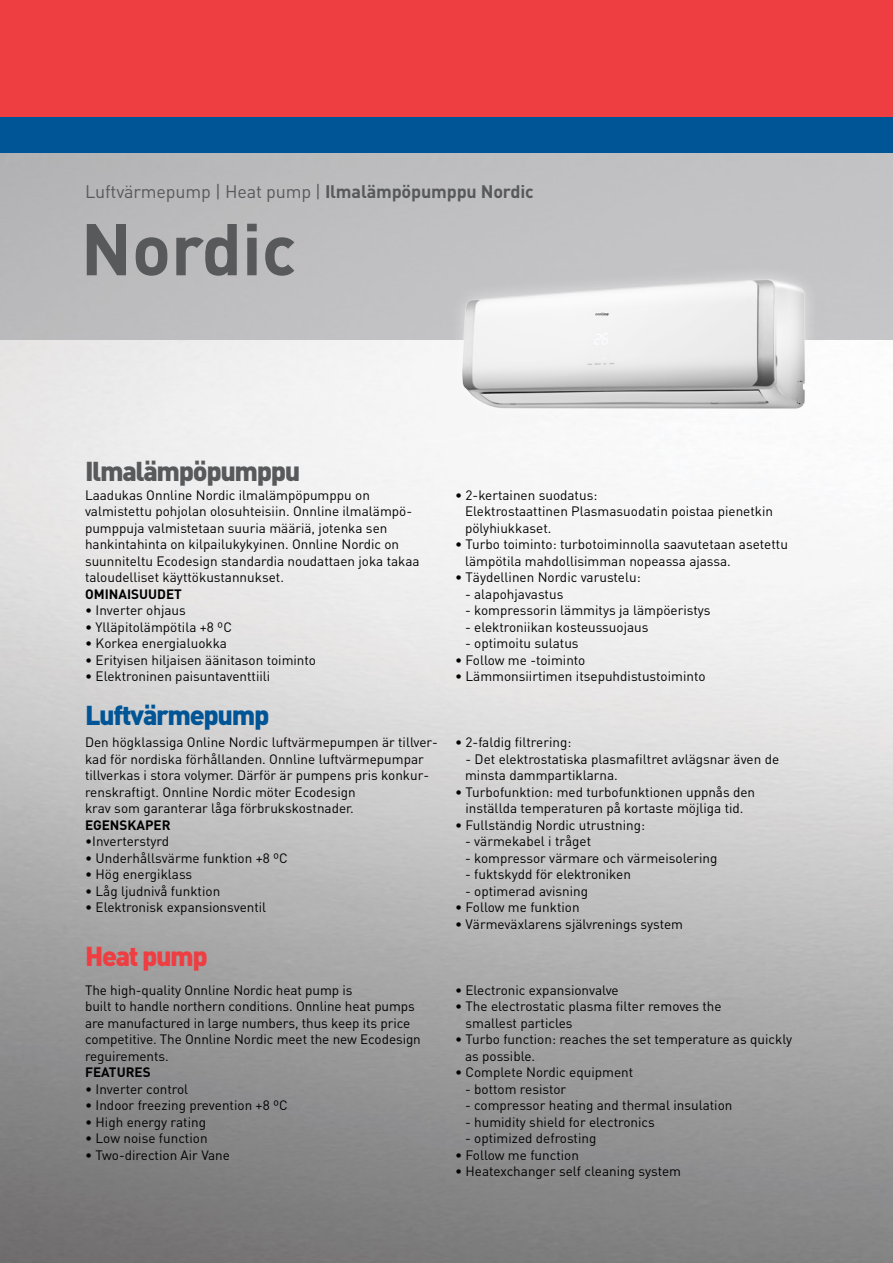
<style>
.page{position:relative;width:893px;height:1263px;background:#fff}
.page>*{position:absolute;margin:0;border:0;box-sizing:border-box;transform-origin:0 0}
.t1{font:700 72px "DIN";color:#58595b}
.t2{font:900 27px "DIN";letter-spacing:-.05em;color:#58595b}
.t3{font:900 27px "DIN";letter-spacing:-.05em;color:#005596}
.t4{font:900 27px "DIN";letter-spacing:-.05em;color:#ef3e42}
.t5{font:18px "DIN";letter-spacing:-.01em;color:#58595b}
.t6{font:13.5px/16.5px "DIN";color:#000}
.t7{font:700 13.5px "DIN";color:#000}
.s1{font-weight:700}
</style>
<div class="page">
<div style="left:0;top:0;width:893px;height:127px;background:#ef3e42"></div>
<div style="left:0;top:118px;width:893px;height:35px;background:#005596"></div>
<div style="left:0;top:153px;width:893px;height:187px;background:#bfbfc1"></div>
<img style="left:436px;top:273px;width:399px;height:163px">
<h3 class="t5" style="left:85px;top:179px;width:450px">Luftvärmepump | Heat pump | <span class="s1">Ilmalämpöpumppu Nordic</span></h3>
<h1 class="t1" style="left:81px;top:201px;width:217px">Nordic</h1>
<h2 class="t2" style="left:85px;top:453px;width:217px">Ilmalämpöpumppu</h2>
<p class="t6" style="left:85px;top:486px;width:336px">Laadukas Onnline Nordic ilmalämpöpumppu on valmistettu pohjolan olosuhteisiin. Onnline ilmalämpö&shy;pumppuja valmistetaan suuria määriä, jotenka sen hankintahinta on kilpailukykyinen. Onnline Nordic on suunniteltu Ecodesign standardia noudattaen joka takaa taloudelliset käyttökustannukset.</p>
<p class="t7" style="left:85px;top:585px;width:98px">OMINAISUUDET</p>
<p class="t6" style="left:85px;top:601px;width:102px">• Inverter ohjaus</p>
<p class="t6" style="left:85px;top:618px;width:148px">• Ylläpitolämpötila +8 ºC</p>
<p class="t6" style="left:85px;top:634px;width:144px">• Korkea energialuokka</p>
<p class="t6" style="left:85px;top:651px;width:233px">• Erityisen hiljaisen äänitason toiminto</p>
<p class="t6" style="left:85px;top:667px;width:187px">• Elektroninen paisuntaventtiili</p>
<h2 class="t3" style="left:85px;top:697px;width:186px">Luftvärmepump</h2>
<p class="t6" style="left:85px;top:733px;width:354px">Den högklassiga Online Nordic luftvärmepumpen är tillver&shy;kad för nordiska förhållanden. Onnline luftvärmepumpar tillverkas i stora volymer. Därför är pumpens pris konkur&shy;renskraftigt. Onnline Nordic möter Ecodesign<br>krav som garanterar låga förbrukskostnader.</p>
<p class="t7" style="left:85px;top:816px;width:87px">EGENSKAPER</p>
<p class="t6" style="left:85px;top:832px;width:86px">•Inverterstyrd</p>
<p class="t6" style="left:85px;top:849px;width:204px">• Underhållsvärme funktion +8 ºC</p>
<p class="t6" style="left:85px;top:865px;width:109px">• Hög energiklass</p>
<p class="t6" style="left:85px;top:882px;width:137px">• Låg ljudnivå funktion</p>
<p class="t6" style="left:85px;top:898px;width:183px">• Elektronisk expansionsventil</p>
<h2 class="t4" style="left:85px;top:938px;width:124px">Heat pump</h2>
<p class="t6" style="left:85px;top:981px;width:337px">The high-quality Onnline Nordic heat pump is<br>built to handle northern conditions. Onnline heat pumps are manufactured in large numbers, thus keep its price competitive. The Onnline Nordic meet the new Ecodesign reguirements.</p>
<p class="t7" style="left:85px;top:1063px;width:67px">FEATURES</p>
<p class="t6" style="left:85px;top:1080px;width:105px">• Inverter control</p>
<p class="t6" style="left:85px;top:1096px;width:204px">• Indoor freezing prevention +8 ºC</p>
<p class="t6" style="left:85px;top:1113px;width:122px">• High energy rating</p>
<p class="t6" style="left:85px;top:1129px;width:124px">• Low noise function</p>
<p class="t6" style="left:85px;top:1146px;width:146px">• Two-direction Air Vane</p>
<p class="t6" style="left:465px;top:486px;width:310px;text-indent:-10px">• 2-kertainen suodatus:<br>Elektrostaattinen Plasmasuodatin poistaa pienetkin pölyhiukkaset.</p>
<p class="t6" style="left:465px;top:535px;width:324px;text-indent:-10px">• Turbo toiminto: turbotoiminnolla saavutetaan asetettu lämpötila mahdollisimman nopeassa ajassa.</p>
<p class="t6" style="left:455px;top:568px;width:187px">• Täydellinen Nordic varustelu:</p>
<p class="t6" style="left:465px;top:585px;width:100px">- alapohjavastus</p>
<p class="t6" style="left:465px;top:601px;width:247px">- kompressorin lämmitys ja lämpöeristys</p>
<p class="t6" style="left:465px;top:618px;width:185px">- elektroniikan kosteussuojaus</p>
<p class="t6" style="left:465px;top:634px;width:115px">- optimoitu sulatus</p>
<p class="t6" style="left:455px;top:651px;width:132px">• Follow me -toiminto</p>
<p class="t6" style="left:455px;top:667px;width:252px">• Lämmonsiirtimen itsepuhdistustoiminto</p>
<p class="t6" style="left:455px;top:733px;width:118px">• 2-faldig filtrering:</p>
<p class="t6" style="left:465px;top:750px;width:316px">- Det elektrostatiska plasmafiltret avlägsnar även de minsta dammpartiklarna.</p>
<p class="t6" style="left:455px;top:783px;width:302px;text-align:center">• Turbofunktion: med turbofunktionen uppnås den inställda temperaturen på kortaste möjliga tid.</p>
<p class="t6" style="left:455px;top:816px;width:192px">• Fullständig Nordic utrustning:</p>
<p class="t6" style="left:465px;top:832px;width:128px">- värmekabel i tråget</p>
<p class="t6" style="left:465px;top:849px;width:254px">- kompressor värmare och värmeisolering</p>
<p class="t6" style="left:465px;top:865px;width:167px">- fuktskydd för elektroniken</p>
<p class="t6" style="left:465px;top:882px;width:125px">- optimerad avisning</p>
<p class="t6" style="left:455px;top:898px;width:126px">• Follow me funktion</p>
<p class="t6" style="left:455px;top:915px;width:230px">• Värmeväxlarens självrenings system</p>
<p class="t6" style="left:455px;top:981px;width:165px">• Electronic expansionvalve</p>
<p class="t6" style="left:465px;top:997px;width:258px;text-indent:-11px">• The electrostatic plasma filter removes the smallest particles</p>
<p class="t6" style="left:465px;top:1030px;width:328px;text-indent:-10px">• Turbo function: reaches the set temperature as quickly as possible.</p>
<p class="t6" style="left:455px;top:1063px;width:180px">• Complete Nordic equipment</p>
<p class="t6" style="left:465px;top:1080px;width:103px">- bottom resistor</p>
<p class="t6" style="left:465px;top:1096px;width:269px">- compressor heating and thermal insulation</p>
<p class="t6" style="left:465px;top:1113px;width:191px">- humidity shield for electronics</p>
<p class="t6" style="left:465px;top:1129px;width:133px">- optimized defrosting</p>
<p class="t6" style="left:455px;top:1146px;width:126px">• Follow me function</p>
<p class="t6" style="left:455px;top:1162px;width:228px">• Heatexchanger self cleaning system</p>
</div>
